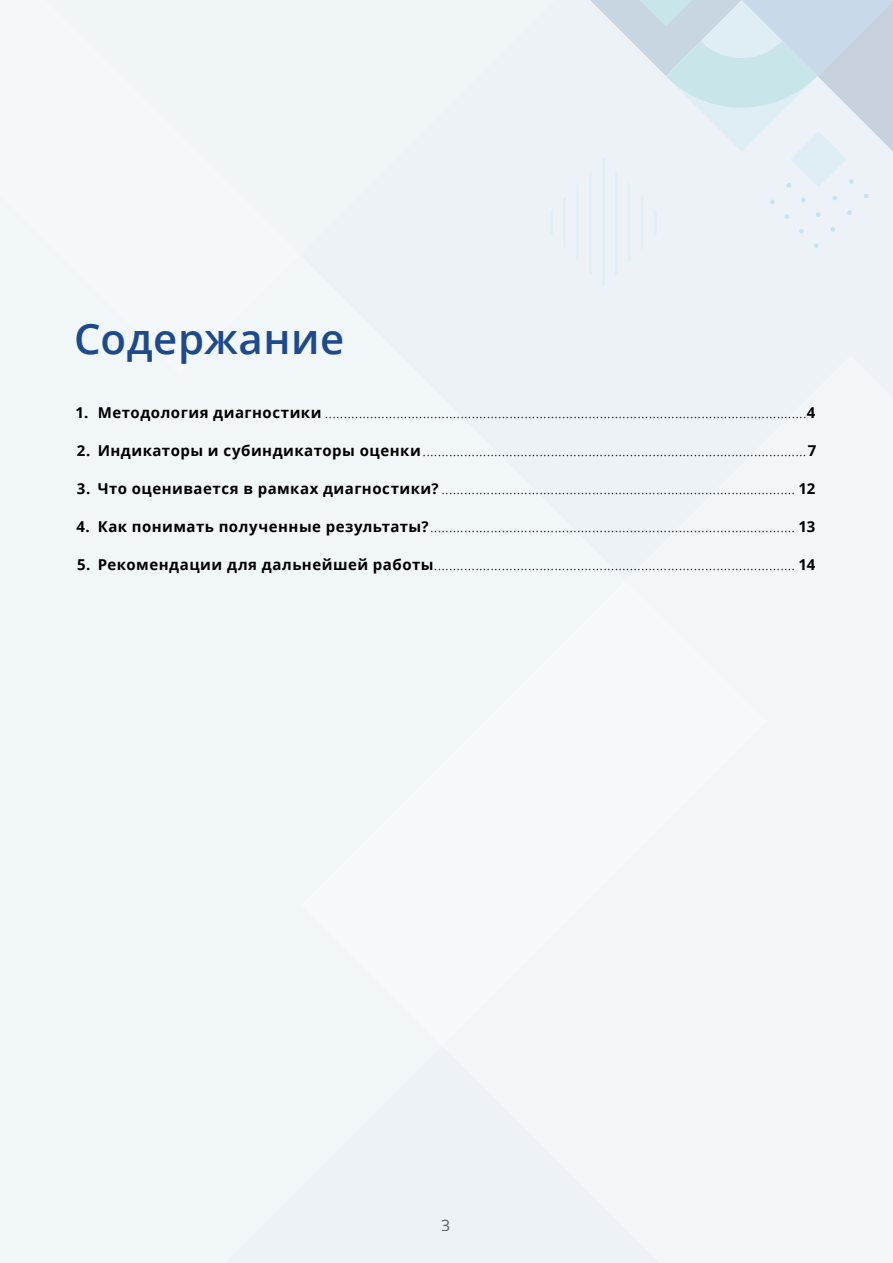
<style>
.page{position:relative;width:893px;height:1263px;background:#fff}
.page>*{position:absolute;margin:0;border:0;box-sizing:border-box;transform-origin:0 0}
.t1{font:600 42px "Open Sans";letter-spacing:.01em;color:#1c4a8c}
.t2{font:15.75px "Open Sans";color:#636363}
.t3{font:300 15px "Open Sans";color:#000}
.s1{font-weight:700}
</style>
<div class="page">
<div style="left:0;top:0;width:767px;height:1263px;background:#f1f6f9"></div>
<div style="left:0;top:0;width:555px;height:375px;background:#f0f5f8"></div>
<div style="left:301px;top:355px;width:592px;height:908px;background:#f2f6f9"></div>
<svg style="left:563px;top:196px;width:3px;height:53px"></svg>
<svg style="left:550px;top:209px;width:3px;height:27px"></svg>
<svg style="left:589px;top:0;width:304px;height:287px;background:#e0ebf1"></svg>
<svg style="left:576px;top:183px;width:3px;height:79px"></svg>
<h1 class="t1" style="left:74px;top:310px;width:272px">Содержание</h1>
<p class="t3" style="left:76px;top:402px;width:741px"><span class="s1">1. Методология диагностики</span> ................................................................................................................................<span class="s1">4</span></p>
<p class="t3" style="left:77px;top:440px;width:741px"><span class="s1">2. Индикаторы и субиндикаторы оценки</span>......................................................................................................<span class="s1">7</span></p>
<p class="t3" style="left:77px;top:478px;width:740px"><span class="s1">3. Что оценивается в рамках диагностики?</span> .............................................................................................. <span class="s1">12</span></p>
<p class="t3" style="left:76px;top:516px;width:740px"><span class="s1">4. Как понимать полученные результаты?</span>................................................................................................. <span class="s1">13</span></p>
<p class="t3" style="left:77px;top:554px;width:740px"><span class="s1">5. Рекомендации для дальнейшей работы</span>................................................................................................ <span class="s1">14</span></p>
<p class="t2" style="left:442px;top:1214px;width:11px">3</p>
</div>
